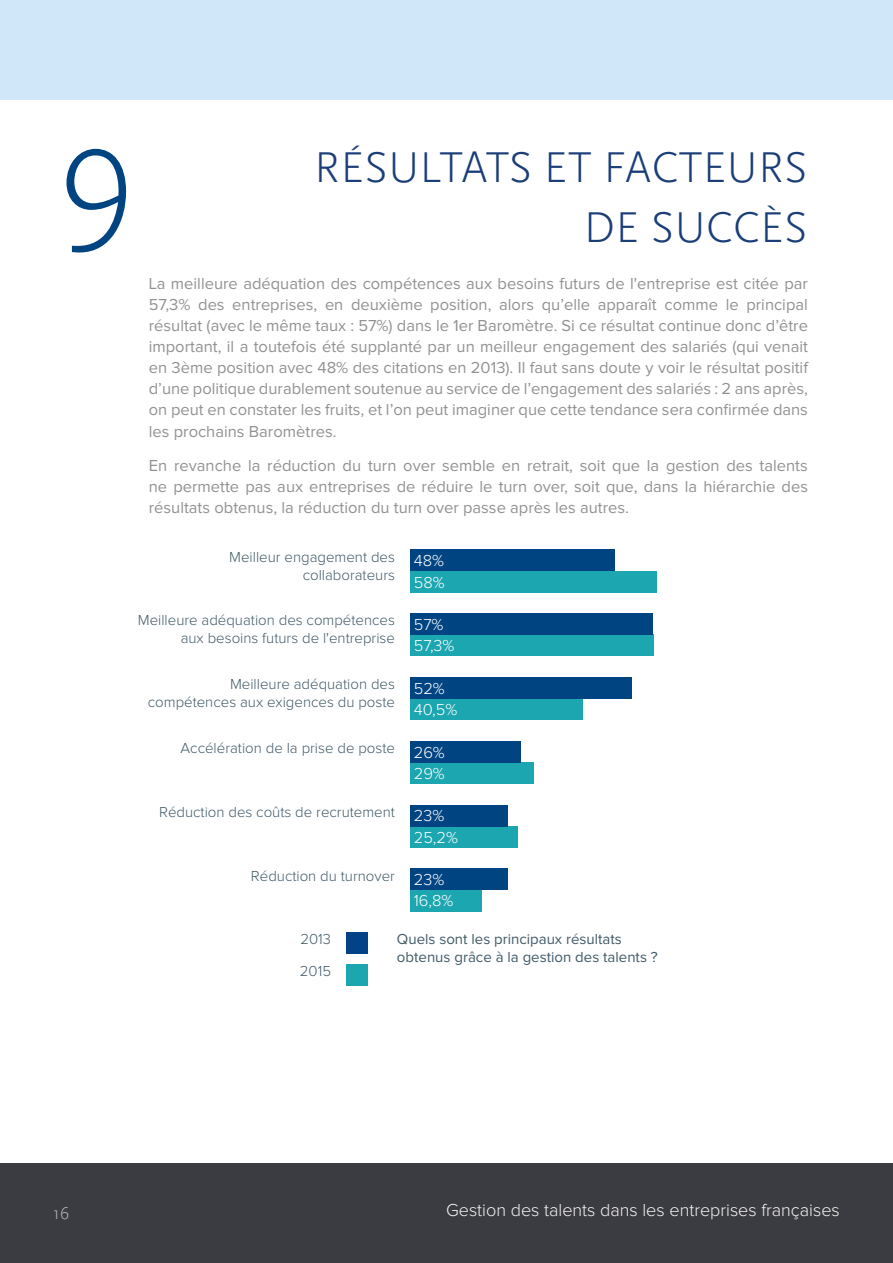
<style>
.page{position:relative;width:893px;height:1263px;background:#fff}
.page>*{position:absolute;margin:0;border:0;box-sizing:border-box;transform-origin:0 0}
.t1{font:300 45px/60px "Scala Sans OT";letter-spacing:.01em;color:#1b3e79;text-align:right}
.t2{font:300 18px "Proxima Nova";color:#f4f2f2}
.t3{font:300 18px "Scala Sans OT";color:#b9babc}
.t4{font:16.5px/21px "Proxima Nova";color:#929292;text-align:justify}
.t5{font:300 16.5px "Proxima Nova";color:#fff}
.t6{font:300 15px/18px "Proxima Nova";color:#425a68;text-align:right}
.t7{font:15px/18px "Proxima Nova";color:#425a68}
</style>
<div class="page">
<div style="left:0;top:1163px;width:893px;height:100px;background:#3b3c41"></div>
<div style="left:0;top:0;width:893px;height:100px;background:#d0e7f9"></div>
<div style="left:410px;top:890px;width:71px;height:21px;background:#1ca6b0"></div>
<div style="left:410px;top:826px;width:107px;height:21px;background:#1ca6b0"></div>
<div style="left:410px;top:805px;width:98px;height:21px;background:#004482"></div>
<div style="left:410px;top:762px;width:123px;height:22px;background:#1ca6b0"></div>
<div style="left:410px;top:741px;width:111px;height:21px;background:#004482"></div>
<div style="left:410px;top:699px;width:172px;height:21px;background:#1ca6b0"></div>
<div style="left:410px;top:677px;width:221px;height:22px;background:#004482"></div>
<div style="left:410px;top:635px;width:244px;height:21px;background:#1ca6b0"></div>
<div style="left:410px;top:614px;width:242px;height:21px;background:#004482"></div>
<div style="left:410px;top:571px;width:247px;height:21px;background:#1ca6b0"></div>
<div style="left:410px;top:550px;width:204px;height:21px;background:#004482"></div>
<div style="left:346px;top:964px;width:21px;height:22px;background:#1ca6b0"></div>
<div style="left:346px;top:932px;width:21px;height:22px;background:#034287"></div>
<div style="left:410px;top:869px;width:98px;height:21px;background:#004482"></div>
<svg style="left:67px;top:149px;width:59px;height:103px"></svg>
<h1 class="t1" style="left:314px;top:138px;width:495px">RÉSULTATS ET FACTEURS<br>DE SUCCÈS</h1>
<p class="t4" style="left:149px;top:274px;width:661px">La meilleure adéquation des compétences aux besoins futurs de l'entreprise est citée par 57,3% des entreprises, en deuxième position, alors qu’elle apparaît comme le principal résultat (avec le même taux : 57%) dans le 1er Baromètre. Si ce résultat continue donc d’être important, il a toutefois été supplanté par un meilleur engagement des salariés (qui venait en 3ème position avec 48% des citations en 2013). Il faut sans doute y voir le résultat positif d’une politique durablement soutenue au service de l’engagement des salariés : 2 ans après, on peut en constater les fruits, et l’on peut imaginer que cette tendance sera confirmée dans les prochains Baromètres.</p>
<p class="t4" style="left:149px;top:456px;width:661px">En revanche la réduction du turn over semble en retrait, soit que la gestion des talents ne permette pas aux entreprises de réduire le turn over, soit que, dans la hiérarchie des résultats obtenus, la réduction du turn over passe après les autres.</p>
<p class="t6" style="left:229px;top:548px;width:167px">Meilleur engagement des collaborateurs</p>
<p class="t5" style="left:414px;top:553px;width:32px">48%</p>
<p class="t5" style="left:414px;top:574px;width:32px">58%</p>
<p class="t6" style="left:138px;top:612px;width:259px">Meilleure adéquation des compétences aux besoins futurs de l'entreprise</p>
<p class="t5" style="left:414px;top:617px;width:31px">57%</p>
<p class="t5" style="left:414px;top:638px;width:42px">57,3%</p>
<p class="t6" style="left:148px;top:676px;width:249px">Meilleure adéquation des compétences aux exigences du poste</p>
<p class="t5" style="left:414px;top:681px;width:33px">52%</p>
<p class="t5" style="left:414px;top:702px;width:45px">40,5%</p>
<p class="t6" style="left:181px;top:740px;width:216px">Accélération de la prise de poste</p>
<p class="t5" style="left:414px;top:744px;width:33px">26%</p>
<p class="t5" style="left:414px;top:766px;width:33px">29%</p>
<p class="t6" style="left:159px;top:803px;width:237px">Réduction des coûts de recrutement</p>
<p class="t5" style="left:414px;top:808px;width:32px">23%</p>
<p class="t5" style="left:414px;top:830px;width:46px">25,2%</p>
<p class="t6" style="left:251px;top:867px;width:146px">Réduction du turnover</p>
<p class="t5" style="left:414px;top:872px;width:32px">23%</p>
<p class="t5" style="left:414px;top:893px;width:41px">16,8%</p>
<p class="t6" style="left:300px;top:931px;width:32px">2013</p>
<p class="t6" style="left:300px;top:963px;width:33px">2015</p>
<p class="t7" style="left:397px;top:931px;width:262px">Quels sont les principaux résultats obtenus grâce à la gestion des talents ?</p>
<p class="t3" style="left:53px;top:1203px;width:18px">16</p>
<p class="t2" style="left:446px;top:1202px;width:395px">Gestion des talents dans les entreprises françaises</p>
</div>
